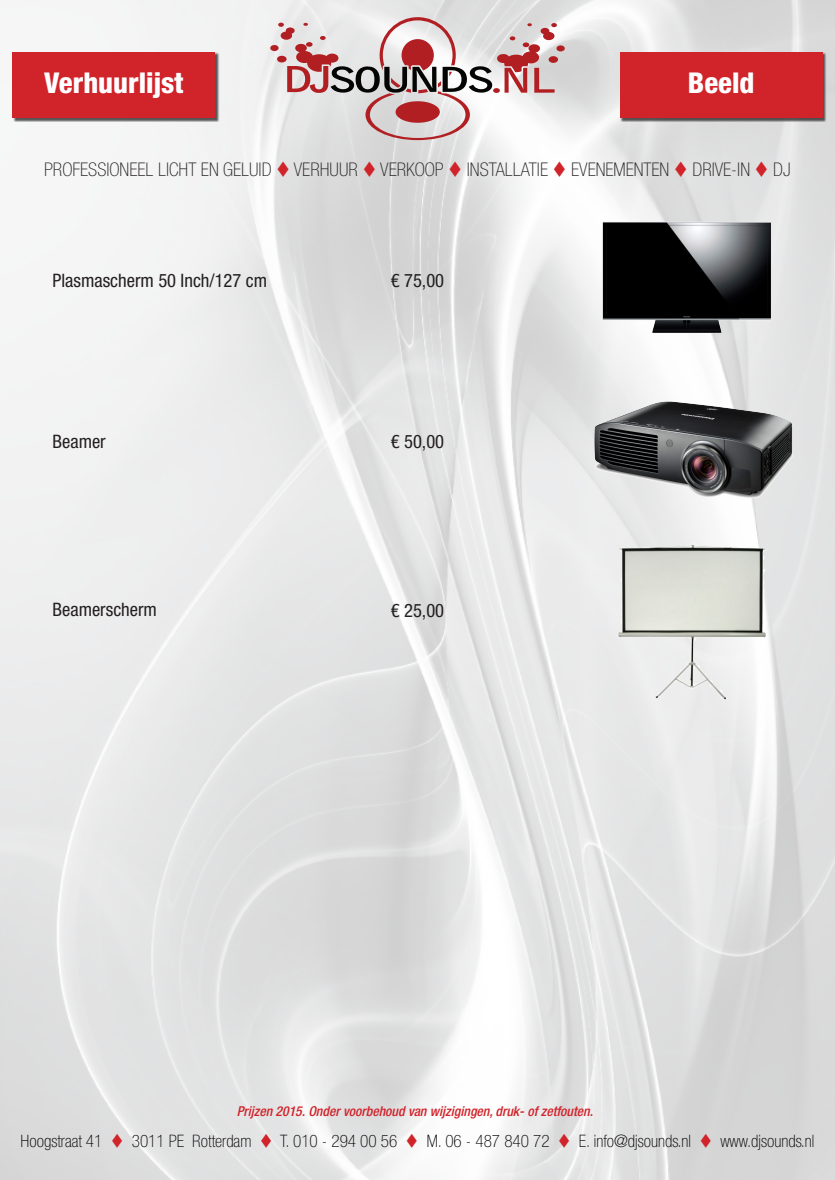
<style>
.page{position:relative;width:835px;height:1180px;background:#fff}
.page>*{position:absolute;margin:0;border:0;box-sizing:border-box;transform-origin:0 0}
.t1{font:800 condensed 28.7px "Helvetica Neue LT Std";color:#fff}
.t2{font:100 condensed 18.86px "Helvetica Neue LT Std";color:#231f20}
.t3{font:condensed 18.55px "Helvetica Neue LT Std";color:#231f20}
.t4{font:100 condensed 17.15px "Helvetica Neue LT Std";color:#000}
.t5{font:italic 500 condensed 13.65px "Helvetica Neue LT Std";color:#d1232a}
.s1{color:#d1232a}
</style>
<div class="page">
<img style="left:0;top:0;width:834px;height:1180px">
<svg style="left:270px;top:17px;width:294px;height:123px"></svg>
<div style="left:620px;top:53px;width:206px;height:69px;background:#231f20;opacity:.75"></div>
<div style="left:620px;top:52px;width:202px;height:66px;background:#d1232a"></div>
<div style="left:13px;top:53px;width:206px;height:69px;background:#231f20;opacity:.75"></div>
<div style="left:13px;top:52px;width:202px;height:66px;background:#d1232a"></div>
<img style="left:599px;top:218px;width:175px;height:118px">
<img style="left:579px;top:389px;width:227px;height:114px">
<img style="left:612px;top:540px;width:161px;height:161px">
<h1 class="t1" style="left:44px;top:65px;width:141px">Verhuurlijst</h1>
<h1 class="t1" style="left:687px;top:65px;width:68px">Beeld</h1>
<p class="t2" style="left:44px;top:159px;width:747px">PROFESSIONEEL LICHT EN GELUID <span class="s1">▼</span> VERHUUR <span class="s1">▼</span> VERKOOP <span class="s1">▼</span> INSTALLATIE <span class="s1">▼</span> EVENEMENTEN <span class="s1">▼</span> DRIVE-IN <span class="s1">▼</span> DJ</p>
<p class="t3" style="left:53px;top:270px;width:216px">Plasmascherm 50 Inch/127 cm</p>
<p class="t3" style="left:390px;top:270px;width:55px">€ 75,00</p>
<p class="t3" style="left:53px;top:430px;width:55px">Beamer</p>
<p class="t3" style="left:390px;top:430px;width:55px">€ 50,00</p>
<p class="t3" style="left:53px;top:599px;width:106px">Beamerscherm</p>
<p class="t3" style="left:390px;top:599px;width:55px">€ 25,00</p>
<p class="t5" style="left:236px;top:1102px;width:358px">Prijzen 2015. Onder voorbehoud van wijzigingen, druk- of zetfouten.</p>
<p class="t4" style="left:20px;top:1131px;width:795px">Hoogstraat 41 <span class="s1">▼</span> 3011 PE Rotterdam <span class="s1">▼</span> T. 010 - 294 00 56 <span class="s1">▼</span> M. 06 - 487 840 72 <span class="s1">▼</span> E. info@djsounds.nl <span class="s1">▼</span> www.djsounds.nl</p>
</div>
